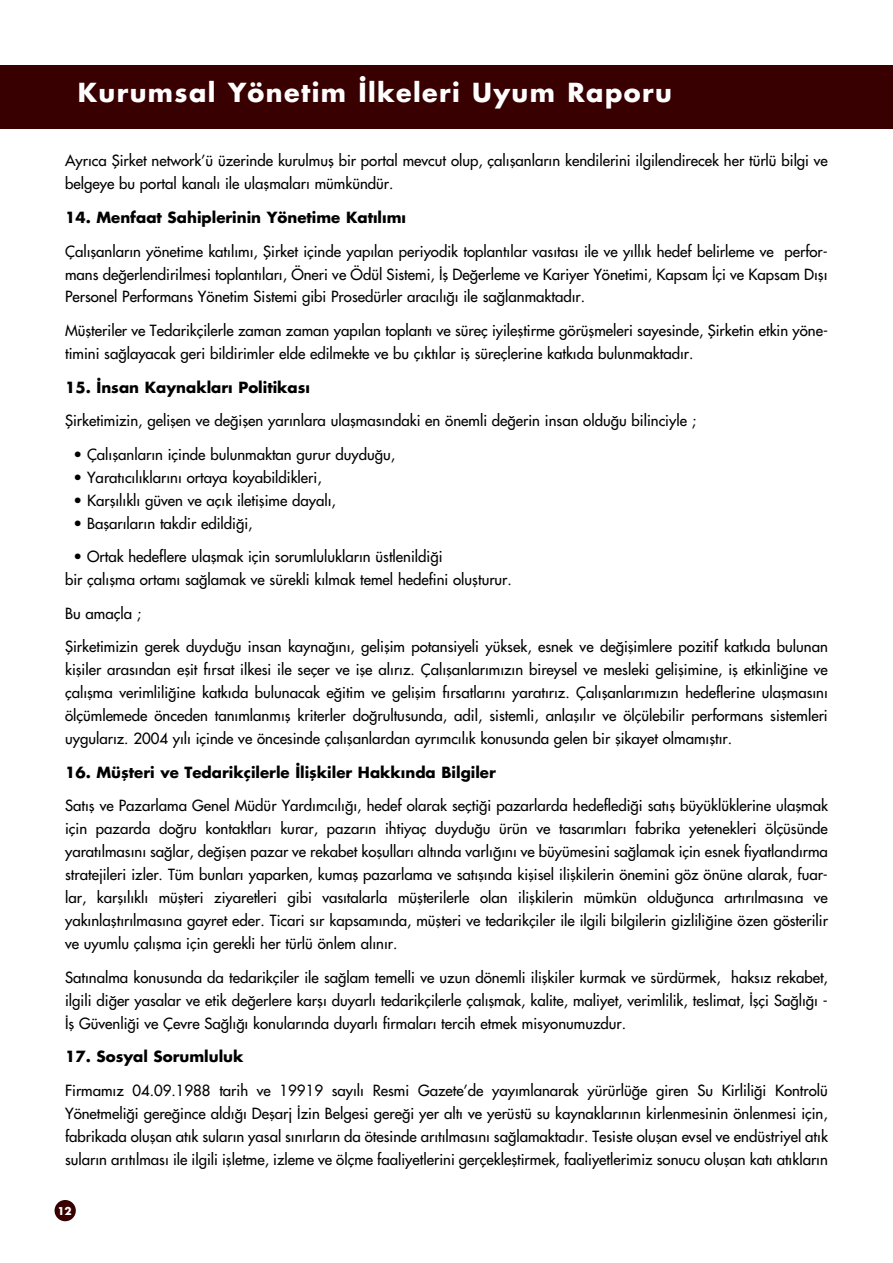
<style>
.page{position:relative;width:893px;height:1263px;background:#fff}
.page>*{position:absolute;margin:0;border:0;box-sizing:border-box;transform-origin:0 0}
.t1{font:25.5px "Futura T Bold";letter-spacing:.055em;color:#fff}
.t2{font:15px/23px "Futura T";color:#000;text-align:justify}
.t3{font:15px "Futura T Bold";color:#000}
.t4{font:10.5px "Futura T Bold";color:#fff}
</style>
<div class="page">
<div style="left:0;top:65px;width:892px;height:63px;background:#380000"></div>
<div style="left:55px;top:1200px;width:21px;height:21px;background:#380000;border-radius:50%"></div>
<p class="t1" style="left:78px;top:81px;width:595px">Kurumsal Yönetim ‹lkeleri Uyum Raporu</p>
<p class="t2" style="left:65px;top:150px;width:764px">Ayr›ca fiirket network’ü üzerinde kurulmufl bir portal mevcut olup, çal›flanlar›n kendilerini ilgilendirecek her türlü bilgi ve belgeye bu portal kanal› ile ulaflmalar› mümkündür.</p>
<p class="t3" style="left:65px;top:211px;width:342px">14. Menfaat Sahiplerinin Yönetime Kat›l›m›</p>
<p class="t2" style="left:65px;top:241px;width:764px">Çal›flanlar›n yönetime kat›l›m›, fiirket içinde yap›lan periyodik toplant›lar vas›tas› ile ve y›ll›k hedef belirleme ve perfor&shy;mans de¤erlendirilmesi toplant›lar›, Öneri ve Ödül Sistemi, ‹fl De¤erleme ve Kariyer Yönetimi, Kapsam ‹çi ve Kapsam D›fl› Personel Performans Yönetim Sistemi gibi Prosedürler arac›l›¤› ile sa¤lanmaktad›r.</p>
<p class="t2" style="left:65px;top:320px;width:764px">Müflteriler ve Tedarikçilerle zaman zaman yap›lan toplant› ve süreç iyilefltirme görüflmeleri sayesinde, fiirketin etkin yöne&shy;timini sa¤layacak geri bildirimler elde edilmekte ve bu ç›kt›lar ifl süreçlerine katk›da bulunmaktad›r.</p>
<p class="t3" style="left:65px;top:380px;width:246px">15. ‹nsan Kaynaklar› Politikas›</p>
<p class="t2" style="left:65px;top:410px;width:632px">fiirketimizin, geliflen ve de¤iflen yar›nlara ulaflmas›ndaki en önemli de¤erin insan oldu¤u bilinciyle ;</p>
<p class="t2" style="left:74px;top:444px;width:323px">• Çal›flanlar›n içinde bulunmaktan gurur duydu¤u,</p>
<p class="t2" style="left:74px;top:467px;width:249px">• Yarat›c›l›klar›n› ortaya koyabildikleri,</p>
<p class="t2" style="left:74px;top:490px;width:264px">• Karfl›l›kl› güven ve aç›k iletiflime dayal›,</p>
<p class="t2" style="left:74px;top:513px;width:180px">• Baflar›lar›n takdir edildi¤i,</p>
<p class="t2" style="left:65px;top:546px;width:448px;text-indent:9px">• Ortak hedeflere ulaflmak için sorumluluklar›n üstlenildi¤i<br>bir çal›flma ortam› sa¤lamak ve sürekli k›lmak temel hedefini oluflturur.</p>
<p class="t2" style="left:65px;top:603px;width:78px">Bu amaçla ;</p>
<p class="t2" style="left:65px;top:636px;width:764px">fiirketimizin gerek duydu¤u insan kayna¤›n›, geliflim potansiyeli yüksek, esnek ve de¤iflimlere pozitif katk›da bulunan kifliler aras›ndan eflit f›rsat ilkesi ile seçer ve ifle al›r›z. Çal›flanlar›m›z›n bireysel ve mesleki geliflimine, ifl etkinli¤ine ve çal›flma verimlili¤ine katk›da bulunacak e¤itim ve geliflim f›rsatlar›n› yarat›r›z. Çal›flanlar›m›z›n hedeflerine ulaflmas›n› ölçümlemede önceden tan›mlanm›fl kriterler do¤rultusunda, adil, sistemli, anlafl›l›r ve ölçülebilir performans sistemleri uygular›z. 2004 y›l› içinde ve öncesinde çal›flanlardan ayr›mc›l›k konusunda gelen bir flikayet olmam›flt›r.</p>
<p class="t3" style="left:65px;top:765px;width:432px">16. Müflteri ve Tedarikçilerle ‹liflkiler Hakk›nda Bilgiler</p>
<p class="t2" style="left:65px;top:795px;width:764px">Sat›fl ve Pazarlama Genel Müdür Yard›mc›l›¤›, hedef olarak seçti¤i pazarlarda hedefledi¤i sat›fl büyüklüklerine ulaflmak için pazarda do¤ru kontaktlar› kurar, pazar›n ihtiyaç duydu¤u ürün ve tasar›mlar› fabrika yetenekleri ölçüsünde yarat›lmas›n› sa¤lar, de¤iflen pazar ve rekabet koflullar› alt›nda varl›¤›n› ve büyümesini sa¤lamak için esnek fiyatland›rma stratejileri izler. Tüm bunlar› yaparken, kumafl pazarlama ve sat›fl›nda kiflisel iliflkilerin önemini göz önüne alarak, fuar&shy;lar, karfl›l›kl› müflteri ziyaretleri gibi vas›talarla müflterilerle olan iliflkilerin mümkün oldu¤unca art›r›lmas›na ve yak›nlaflt›r›lmas›na gayret eder. Ticari s›r kapsam›nda, müflteri ve tedarikçiler ile ilgili bilgilerin gizlili¤ine özen gösterilir ve uyumlu çal›flma için gerekli her türlü önlem al›n›r.</p>
<p class="t2" style="left:65px;top:967px;width:764px">Sat›nalma konusunda da tedarikçiler ile sa¤lam temelli ve uzun dönemli iliflkiler kurmak ve sürdürmek, haks›z rekabet, ilgili di¤er yasalar ve etik de¤erlere karfl› duyarl› tedarikçilerle çal›flmak, kalite, maliyet, verimlilik, teslimat, ‹flçi Sa¤l›¤› - ‹fl Güvenli¤i ve Çevre Sa¤l›¤› konular›nda duyarl› firmalar› tercih etmek misyonumuzdur.</p>
<p class="t3" style="left:65px;top:1050px;width:180px">17. Sosyal Sorumluluk</p>
<p class="t2" style="left:65px;top:1080px;width:764px">Firmam›z 04.09.1988 tarih ve 19919 say›l› Resmi Gazete’de yay›mlanarak yürürlü¤e giren Su Kirlili¤i Kontrolü Yönetmeli¤i gere¤ince ald›¤› Deflarj ‹zin Belgesi gere¤i yer alt› ve yerüstü su kaynaklar›n›n kirlenmesinin önlenmesi için, fabrikada oluflan at›k sular›n yasal s›n›rlar›n da ötesinde ar›t›lmas›n› sa¤lamaktad›r. Tesiste oluflan evsel ve endüstriyel at›k sular›n ar›t›lmas› ile ilgili iflletme, izleme ve ölçme faaliyetlerini gerçeklefltirmek, faaliyetlerimiz sonucu oluflan kat› at›klar›n</p>
<p class="t4" style="left:57px;top:1206px;width:16px">12</p>
</div>
